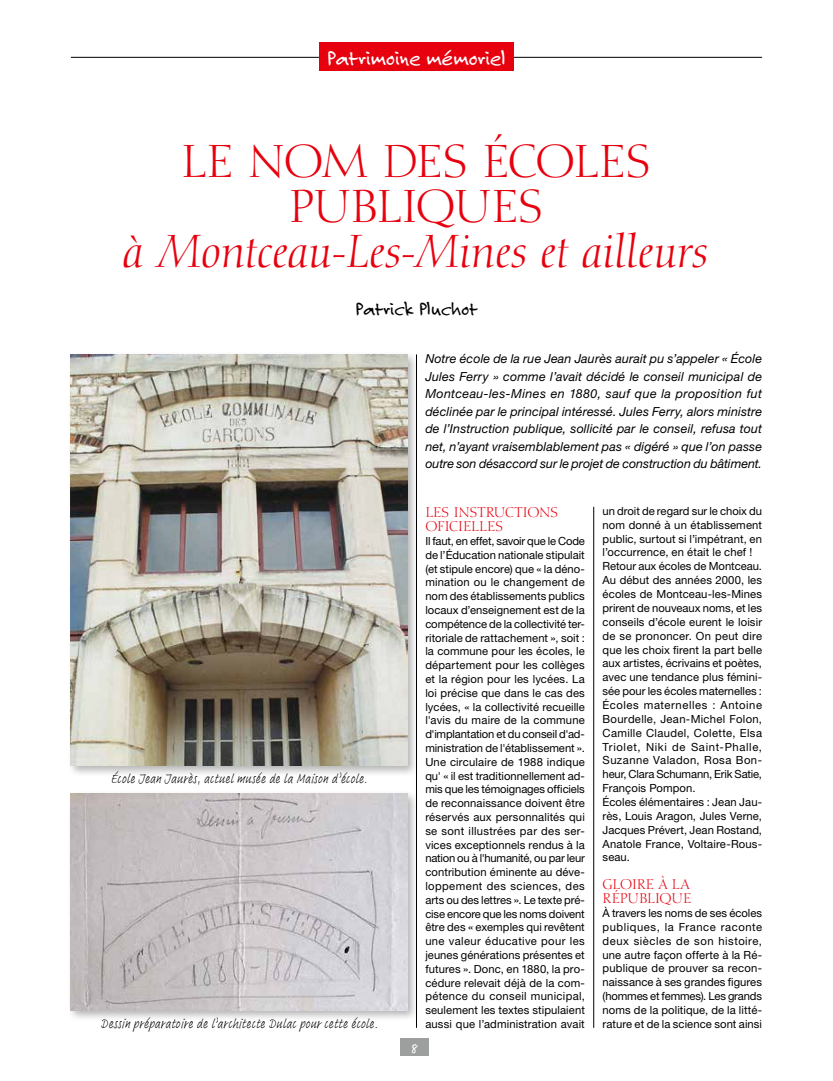
<style>
.page{position:relative;width:833px;height:1081px;background:#fff}
.page>*{position:absolute;margin:0;border:0;box-sizing:border-box;transform-origin:0 0}
.t1{font:italic 45px "Calligraphic 810 BT";letter-spacing:-.01em;color:#e7000e}
.t2{font:45px/45px "Calligraphic 810 BT";letter-spacing:-.04em;color:#e7000e;text-align:center}
.t3{font:22.5px "Felt Tip Roman";letter-spacing:-.005em;color:#fff}
.t4{font:20px "Felt Tip Roman";letter-spacing:-.01em;color:#000}
.t5{font:15px "Felt Tip Roman";color:#fff}
.t6{font:13.75px/13.8px "Calligraphic 810 BT";letter-spacing:-.02em;color:#e7000e}
.t7{font:13.12px "Adobe Handwriting Frank";letter-spacing:.03em;color:#000}
.t8{font:italic 12.5px/17.5px "Helvetica Neue LT Std";letter-spacing:-.005em;color:#000;text-align:justify}
.t9{font:11.25px/13.8px "Helvetica Neue LT Std";letter-spacing:.01em;color:#000;text-align:justify}
</style>
<div class="page">
<hr style="left:71px;top:57px;width:691px;height:1px;background:#000">
<hr style="left:416px;top:354px;width:1px;height:674px;background:#000">
<hr style="left:593px;top:507px;width:1px;height:521px;background:#000">
<div style="left:319px;top:43px;width:195px;height:28px;background:#e7000e"></div>
<div style="left:400px;top:1038px;width:29px;height:18px;background:#9d9e9e"></div>
<div style="left:67px;top:351px;width:352px;height:426px;background:#000;opacity:.3"></div>
<img style="left:71px;top:354px;width:336px;height:411px">
<div style="left:67px;top:790px;width:352px;height:231px;background:#000;opacity:.3"></div>
<img style="left:71px;top:794px;width:336px;height:216px">
<h2 class="t3" style="left:327px;top:44px;width:180px">Patrimoine mémoriel</h2>
<h1 class="t2" style="left:181px;top:139px;width:472px">LE NOM DES ÉCOLES<br>PUBLIQUES</h1>
<h1 class="t1" style="left:123px;top:223px;width:587px">à Montceau-Les-Mines et ailleurs</h1>
<h3 class="t4" style="left:355px;top:297px;width:123px">Patrick Pluchot</h3>
<p class="t7" style="left:111px;top:769px;width:258px">École Jean Jaurès, actuel musée de la Maison d’école.</p>
<p class="t7" style="left:100px;top:1014px;width:279px">Dessin préparatoire de l’architecte Dulac pour cette école.</p>
<p class="t8" style="left:425px;top:350px;width:338px">Notre école de la rue Jean Jaurès aurait pu s’appeler « École Jules Ferry » comme l’avait décidé le conseil municipal de Montceau-les-Mines en 1880, sauf que la proposition fut déclinée par le principal intéressé. Jules Ferry, alors ministre de l’Instruction publique, sollicité par le conseil, refusa tout net, n’ayant vraisemblablement pas « digéré » que l’on passe outre son désaccord sur le projet de construction du bâtiment.</p>
<p class="t6" style="left:425px;top:506px;width:135px">LES INSTRUCTIONS<br>OFICIELLES</p>
<p class="t9" style="left:425px;top:534px;width:161px">Il faut, en effet, savoir que le Code de l’Éducation nationale stipulait (et stipule encore) que « la déno&shy;mination ou le changement de nom des établissements publics locaux d’enseignement est de la compétence de la collectivité ter&shy;ritoriale de rattachement », soit : la commune pour les écoles, le département pour les collèges et la région pour les lycées. La loi précise que dans le cas des lycées, « la collectivité recueille l'avis du maire de la commune d'implantation et du conseil d'ad&shy;ministration de l'établissement ».<br>Une circulaire de 1988 indique qu' « il est traditionnellement ad&shy;mis que les témoignages officiels de reconnaissance doivent être réservés aux personnalités qui se sont illustrées par des ser&shy;vices exceptionnels rendus à la nation ou à l'humanité, ou par leur contribution éminente au déve&shy;loppement des sciences, des arts ou des lettres ». Le texte pré&shy;cise encore que les noms doivent être des « exemples qui revêtent une valeur éducative pour les jeunes générations présentes et futures ». Donc, en 1880, la pro&shy;cédure relevait déjà de la com&shy;pétence du conseil municipal, seulement les textes stipulaient aussi que l’administration avait</p>
<h3 class="t5" style="left:411px;top:1039px;width:8px">8</h3>
<p class="t9" style="left:602px;top:504px;width:161px;text-align:left">un droit de regard sur le choix du nom donné à un établissement public, surtout si l’impétrant, en l’occurrence, en était le chef !<br>Retour aux écoles de Montceau.<br>Au début des années 2000, les écoles de Montceau-les-Mines prirent de nouveaux noms, et les conseils d’école eurent le loisir de se prononcer. On peut dire que les choix firent la part belle aux artistes, écrivains et poètes, avec une tendance plus fémini&shy;sée pour les écoles maternelles :<br>Écoles maternelles : Antoine<br>Bourdelle, Jean-Michel Folon,<br>Camille Claudel, Colette, Elsa<br>Triolet, Niki de Saint-Phalle,<br>Suzanne Valadon, Rosa Bon&shy;heur, Clara Schumann, Erik Satie,<br>François Pompon.<br>Écoles élémentaires : Jean Jau&shy;rès, Louis Aragon, Jules Verne,<br>Jacques Prévert, Jean Rostand,<br>Anatole France, Voltaire-Rous&shy;seau.</p>
<p class="t6" style="left:602px;top:877px;width:90px">GLOIRE À LA<br>RÉPUBLIQUE</p>
<p class="t9" style="left:602px;top:906px;width:161px">À travers les noms de ses écoles publiques, la France raconte deux siècles de son histoire, une autre façon offerte à la Ré&shy;publique de prouver sa recon&shy;naissance à ses grandes figures (hommes et femmes). Les grands noms de la politique, de la litté&shy;rature et de la science sont ainsi</p>
</div>
